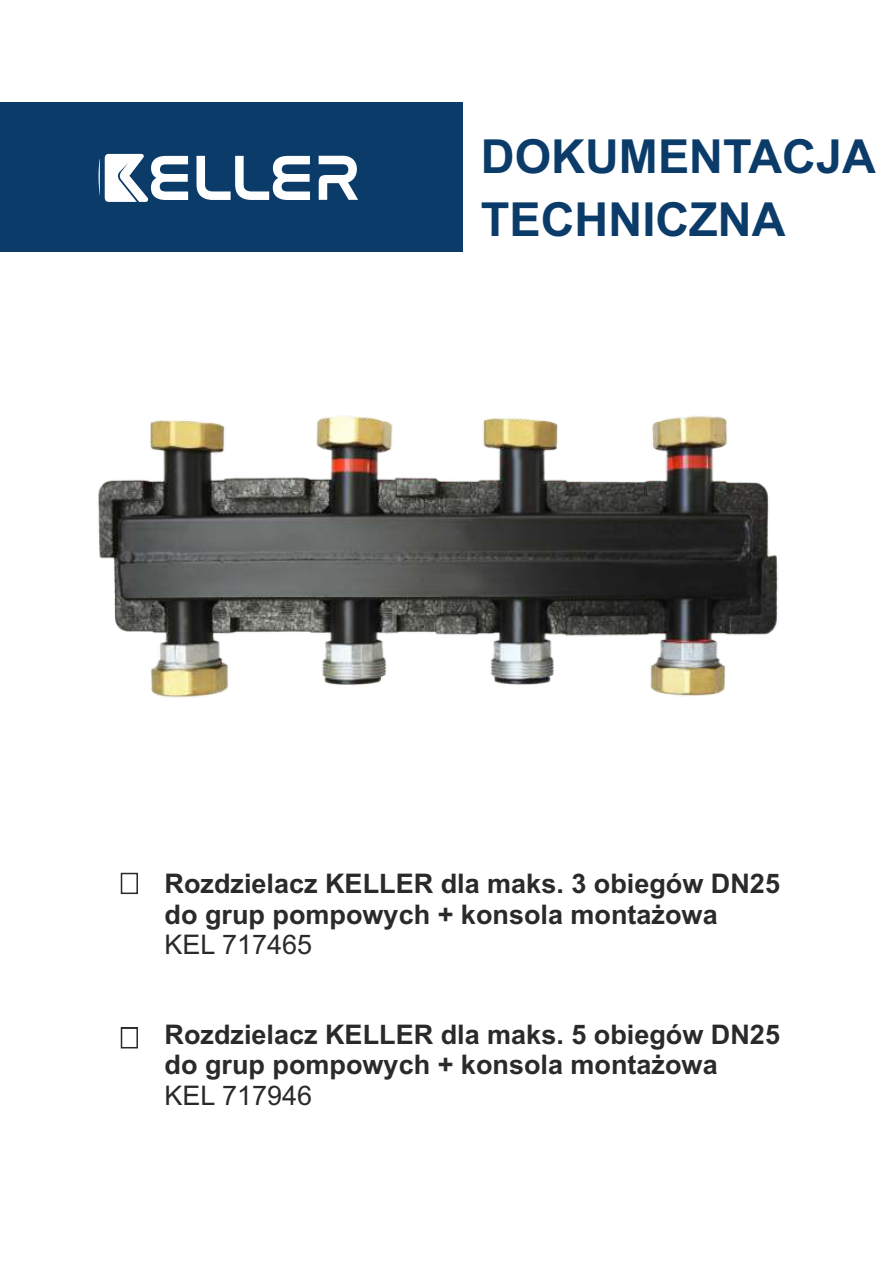
<style>
.page{position:relative;width:893px;height:1262px;background:#fff}
.page>*{position:absolute;margin:0;border:0;box-sizing:border-box;transform-origin:0 0}
.t1{font:700 46.95px/62.8px "Arial";color:#0b3c69}
.t2{font:700 27px/30.2px "Arial";color:#2b2a29}
.t3{font:27px "Arial";color:#2b2a29}
</style>
<div class="page">
<div style="left:1px;top:102px;width:461px;height:150px;background:#0b3c69"></div>
<svg style="left:99px;top:154px;width:259px;height:48px"></svg>
<img style="left:98px;top:415px;width:680px;height:283px">
<svg style="left:121px;top:872px;width:17px;height:22px"></svg>
<svg style="left:121px;top:1027px;width:17px;height:21px"></svg>
<h1 class="t1" style="left:481px;top:129px;width:397px">DOKUMENTACJA<br>TECHNICZNA</h1>
<p class="t2" style="left:164px;top:871px;width:617px">Rozdzielacz KELLER dla maks. 3 obiegów DN25 do grup pompowych + konsola montażowa</p>
<p class="t3" style="left:164px;top:934px;width:149px">KEL 717465</p>
<p class="t2" style="left:164px;top:1022px;width:617px">Rozdzielacz KELLER dla maks. 5 obiegów DN25 do grup pompowych + konsola montażowa</p>
<p class="t3" style="left:164px;top:1084px;width:149px">KEL 717946</p>
</div>
